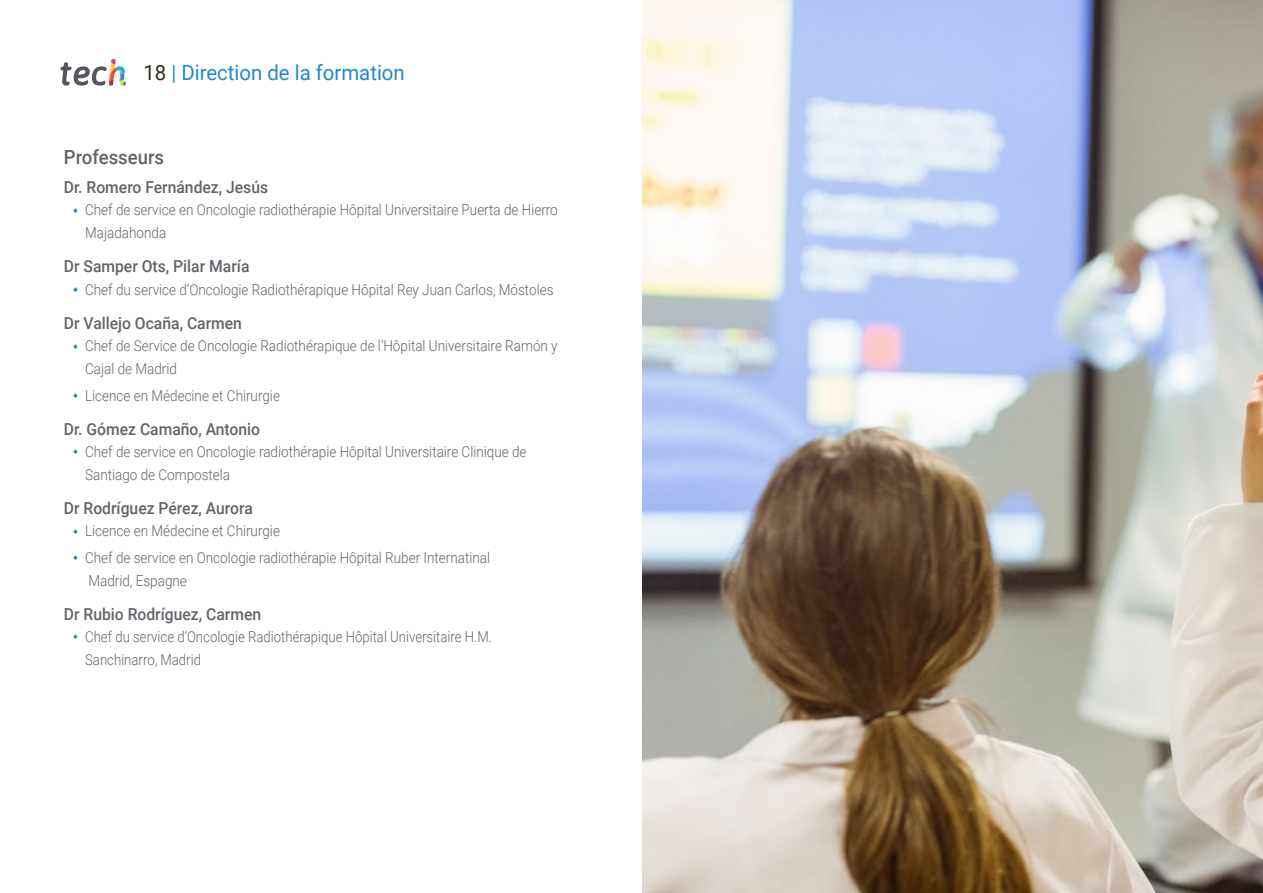
<style>
.page{position:relative;width:1263px;height:893px;background:#fff}
.page>*{position:absolute;margin:0;border:0;box-sizing:border-box;transform-origin:0 0}
.t1{font:21px "Roboto";color:#2488c9}
.t2{font:500 19.5px "Roboto";color:#61646a;scale:.95 1}
.t3{font:500 16.5px "Roboto";color:#61646a;scale:.95 1}
.t4{font:500 16.5px "Roboto";color:#62666a;scale:.95 1}
.t5{font:300 15px/22.5px "Roboto";color:#61646a;scale:.9 1}
.t6{font:300 15px/22.5px "Roboto";color:#62666a;scale:.9 1}
.t7{font:300 15px/22.5px "Roboto";color:#61646a;scale:.88 1}
.s1{color:#312e20}
</style>
<div class="page">
<img style="left:642px;top:0;width:621px;height:893px">
<svg style="left:61px;top:59px;width:65px;height:27px"></svg>
<h1 class="t1" style="left:144px;top:57px;width:263px"><span class="s1">18</span> | Direction de la formation</h1>
<h2 class="t2" style="left:64px;top:144px;width:107px">Professeurs</h2>
<p class="t3" style="left:64px;top:176px;width:217px">Dr. Romero Fernández, Jesús</p>
<p class="t5" style="left:85px;top:198px;width:527px">Chef de service en Oncologie radiothérapie Hôpital Universitaire Puerta de Hierro<br>Majadahonda</p>
<p class="t3" style="left:64px;top:255px;width:197px">Dr Samper Ots, Pilar María</p>
<p class="t5" style="left:85px;top:277px;width:522px">Chef du service d’Oncologie Radiothérapique Hôpital Rey Juan Carlos, Móstoles</p>
<p class="t4" style="left:64px;top:311px;width:189px">Dr Vallejo Ocaña, Carmen</p>
<p class="t6" style="left:85px;top:334px;width:527px">Chef de Service de Oncologie Radiothérapique de l’Hôpital Universitaire Ramón y<br>Cajal de Madrid</p>
<p class="t6" style="left:85px;top:383px;width:218px">Licence en Médecine et Chirurgie</p>
<p class="t3" style="left:64px;top:417px;width:208px">Dr. Gómez Camaño, Antonio</p>
<p class="t5" style="left:85px;top:440px;width:492px">Chef de service en Oncologie radiothérapie Hôpital Universitaire Clinique de<br>Santiago de Compostela</p>
<p class="t3" style="left:64px;top:496px;width:200px">Dr Rodríguez Pérez, Aurora</p>
<p class="t5" style="left:85px;top:517px;width:451px;line-height:26.7px">Licence en Médecine et Chirurgie<br>Chef de service en Oncologie radiothérapie Hôpital Ruber Internatinal</p>
<p class="t5" style="left:88px;top:568px;width:111px">Madrid, Espagne</p>
<p class="t3" style="left:64px;top:602px;width:209px">Dr Rubio Rodríguez, Carmen</p>
<p class="t7" style="left:85px;top:625px;width:464px">Chef du service d’Oncologie Radiothérapique Hôpital Universitaire H.M.<br>Sanchinarro, Madrid</p>
</div>
